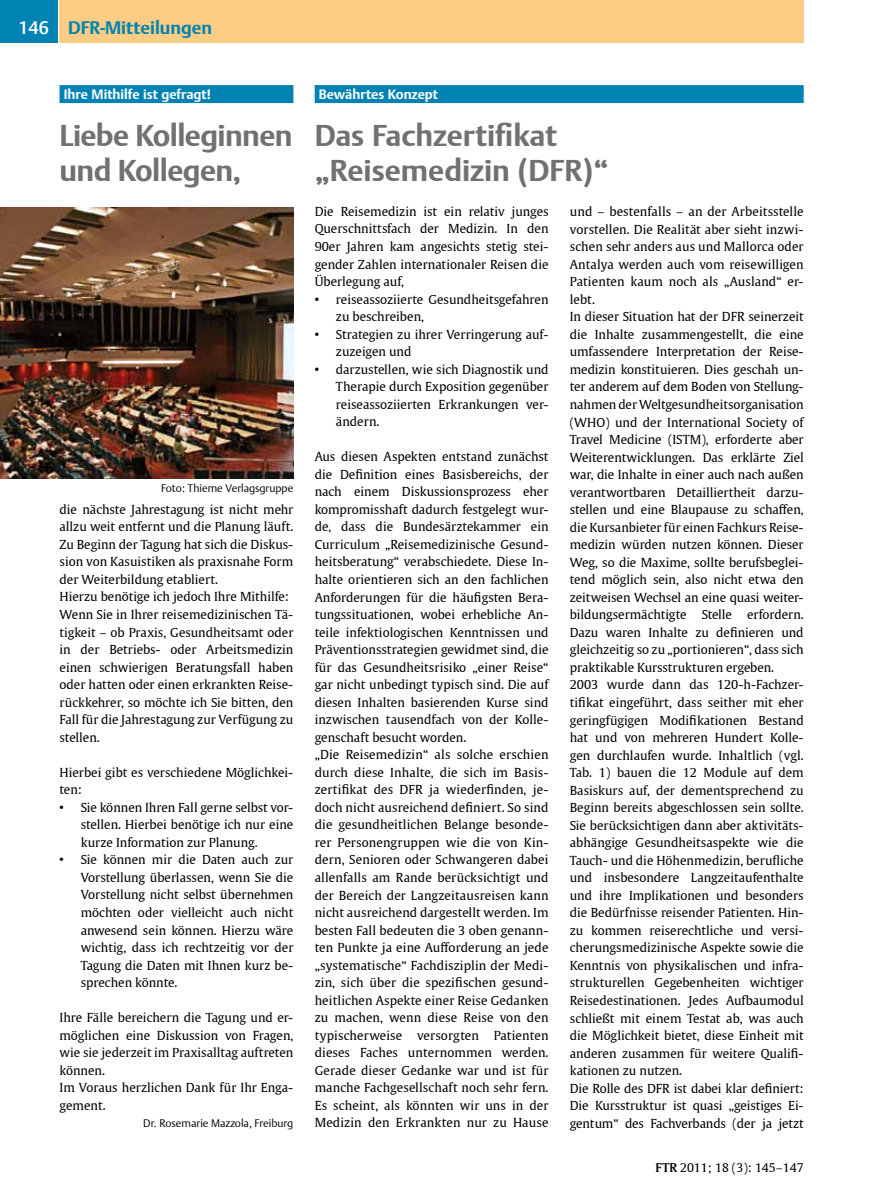
<style>
.page{position:relative;width:893px;height:1191px;background:#fff}
.page>*{position:absolute;margin:0;border:0;box-sizing:border-box;transform-origin:0 0}
.t1{font:700 30px/35.1px "Thieme Argo 2008";letter-spacing:-.015em;color:#707172}
.t2{font:700 18px "Thieme Argo 2008";color:#0083b2}
.t3{font:700 13.5px "Thieme Argo 2008";color:#fff}
.t4{font:12.3px/17.5px "Thieme Gulliver 2008";color:#000}
.t5{font:12px "Thieme Gulliver 2008";color:#000}
.t6{font:300 10.8px "Thieme Argo 2008";color:#000}
.s1{font-weight:500;color:#fff}
.s2{font-weight:600}
</style>
<div class="page">
<div style="left:60px;top:0;width:744px;height:43px;background:#fbcc84"></div>
<div style="left:0;top:0;width:57px;height:43px;background:#0083b2"></div>
<div style="left:60px;top:85px;width:233px;height:18px;background:#0083b2"></div>
<div style="left:315px;top:85px;width:489px;height:18px;background:#0083b2"></div>
<img style="left:0;top:208px;width:293px;height:271px">
<h2 class="t2" style="left:18px;top:16px;width:195px"><span class="s1">146</span> DFR-Mitteilungen</h2>
<p class="t3" style="left:64px;top:85px;width:149px">Ihre Mithilfe ist gefragt!</p>
<h1 class="t1" style="left:60px;top:117px;width:235px">Liebe Kolleginnen und Kollegen,</h1>
<p class="t6" style="left:161px;top:481px;width:134px">Foto: Thieme Verlagsgruppe</p>
<p class="t4" style="left:60px;top:500px;width:235px">die nächste Jahrestagung ist nicht mehr allzu weit entfernt und die Planung läuft.<br>Zu Beginn der Tagung hat sich die Diskus&shy;sion von Kasuistiken als praxisnahe Form der Weiterbildung etabliert.<br>Hierzu benötige ich jedoch Ihre Mithilfe:<br>Wenn Sie in Ihrer reisemedizinischen Tä&shy;tigkeit – ob Praxis, Gesundheitsamt oder in der Betriebs- oder Arbeitsmedizin einen schwierigen Beratungsfall haben oder hatten oder einen erkrankten Reise&shy;rückkehrer, so möchte ich Sie bitten, den Fall für die Jahrestagung zur Verfügung zu stellen.</p>
<p class="t4" style="left:60px;top:763px;width:235px">Hierbei gibt es verschiedene Möglichkei&shy;ten:</p>
<p class="t4" style="left:81px;top:798px;width:214px;text-align:justify;text-indent:-21px">• Sie können Ihren Fall gerne selbst vor&shy;stellen. Hierbei benötige ich nur eine kurze Information zur Planung.</p>
<p class="t4" style="left:81px;top:850px;width:214px;text-align:justify;text-indent:-21px">• Sie können mir die Daten auch zur Vorstellung überlassen, wenn Sie die Vorstellung nicht selbst übernehmen möchten oder vielleicht auch nicht anwesend sein können. Hierzu wäre wichtig, dass ich rechtzeitig vor der Tagung die Daten mit Ihnen kurz be&shy;sprechen könnte.</p>
<p class="t4" style="left:60px;top:1008px;width:235px">Ihre Fälle bereichern die Tagung und er&shy;möglichen eine Diskussion von Fragen, wie sie jederzeit im Praxisalltag auftreten können.<br>Im Voraus herzlichen Dank für Ihr Enga&shy;gement.</p>
<p class="t6" style="left:143px;top:1116px;width:152px">Dr. Rosemarie Mazzola, Freiburg</p>
<p class="t3" style="left:319px;top:85px;width:121px">Bewährtes Konzept</p>
<h1 class="t1" style="left:315px;top:117px;width:296px">Das Fachzertifikat „Reisemedizin (DFR)“</h1>
<p class="t4" style="left:315px;top:202px;width:235px;text-align:justify">Die Reisemedizin ist ein relativ junges Querschnittsfach der Medizin. In den 90er Jahren kam angesichts stetig stei&shy;gender Zahlen internationaler Reisen die Überlegung auf,</p>
<p class="t4" style="left:336px;top:290px;width:214px;text-indent:-21px">• reiseassoziierte Gesundheitsgefahren zu beschreiben,</p>
<p class="t4" style="left:336px;top:325px;width:214px;text-indent:-21px">• Strategien zu ihrer Verringerung auf&shy;zuzeigen und</p>
<p class="t4" style="left:336px;top:360px;width:214px;text-align:justify;text-indent:-21px">• darzustellen, wie sich Diagnostik und Therapie durch Exposition gegenüber reiseassoziierten Erkrankungen ver&shy;ändern.</p>
<p class="t4" style="left:315px;top:447px;width:235px">Aus diesen Aspekten entstand zunächst die Definition eines Basisbereichs, der nach einem Diskussionsprozess eher kompromisshaft dadurch festgelegt wur&shy;de, dass die Bundesärztekammer ein Curriculum „Reisemedizinische Gesund&shy;heitsberatung“ verabschiedete. Diese In&shy;halte orientieren sich an den fachlichen Anforderungen für die häufigsten Bera&shy;tungssituationen, wobei erhebliche An&shy;teile infektiologischen Kenntnissen und Präventionsstrategien gewidmet sind, die für das Gesundheitsrisiko „einer Reise“ gar nicht unbedingt typisch sind. Die auf diesen Inhalten basierenden Kurse sind inzwischen tausendfach von der Kolle&shy;genschaft besucht worden.<br>„Die Reisemedizin“ als solche erschien durch diese Inhalte, die sich im Basis&shy;zertifikat des DFR ja wiederfinden, je&shy;doch nicht ausreichend definiert. So sind die gesundheitlichen Belange besonde&shy;rer Personengruppen wie die von Kin&shy;dern, Senioren oder Schwangeren dabei allenfalls am Rande berücksichtigt und der Bereich der Langzeitausreisen kann nicht ausreichend dargestellt werden. Im besten Fall bedeuten die 3 oben genann&shy;ten Punkte ja eine Aufforderung an jede „systematische“ Fachdisziplin der Medi&shy;zin, sich über die spezifischen gesund&shy;heitlichen Aspekte einer Reise Gedanken zu machen, wenn diese Reise von den typischerweise versorgten Patienten dieses Faches unternommen werden.<br>Gerade dieser Gedanke war und ist für manche Fachgesellschaft noch sehr fern.<br>Es scheint, als könnten wir uns in der Medizin den Erkrankten nur zu Hause</p>
<p class="t4" style="left:570px;top:202px;width:235px">und – bestenfalls – an der Arbeitsstelle vorstellen. Die Realität aber sieht inzwi&shy;schen sehr anders aus und Mallorca oder Antalya werden auch vom reisewilligen Patienten kaum noch als „Ausland“ er&shy;lebt.<br>In dieser Situation hat der DFR seinerzeit die Inhalte zusammengestellt, die eine umfassendere Interpretation der Reise&shy;medizin konstituieren. Dies geschah un&shy;ter anderem auf dem Boden von Stellung&shy;nahmen der Weltgesundheitsorganisation (WHO) und der International Society of Travel Medicine (ISTM), erforderte aber Weiterentwicklungen. Das erklärte Ziel war, die Inhalte in einer auch nach außen verantwortbaren Detailliertheit darzu&shy;stellen und eine Blaupause zu schaffen, die Kursanbieter für einen Fachkurs Reise&shy;medizin würden nutzen können. Dieser Weg, so die Maxime, sollte berufsbeglei&shy;tend möglich sein, also nicht etwa den zeitweisen Wechsel an eine quasi weiter&shy;bildungsermächtigte Stelle erfordern.<br>Dazu waren Inhalte zu definieren und gleichzeitig so zu „portionieren“, dass sich praktikable Kursstrukturen ergeben.<br>2003 wurde dann das 120-h-Fachzer&shy;tifikat eingeführt, dass seither mit eher geringfügigen Modifikationen Bestand hat und von mehreren Hundert Kolle&shy;gen durchlaufen wurde. Inhaltlich (vgl.<br>Tab. 1) bauen die 12 Module auf dem Basiskurs auf, der dementsprechend zu Beginn bereits abgeschlossen sein sollte.<br>Sie berücksichtigen dann aber aktivitäts&shy;abhängige Gesundheitsaspekte wie die Tauch- und die Höhenmedizin, berufliche und insbesondere Langzeitaufenthalte und ihre Implikationen und besonders die Bedürfnisse reisender Patienten. Hin&shy;zu kommen reiserechtliche und versi&shy;cherungsmedizinische Aspekte sowie die Kenntnis von physikalischen und infra&shy;strukturellen Gegebenheiten wichtiger Reisedestinationen. Jedes Aufbaumodul schließt mit einem Testat ab, was auch die Möglichkeit bietet, diese Einheit mit anderen zusammen für weitere Qualifi&shy;kationen zu nutzen.<br>Die Rolle des DFR ist dabei klar definiert:<br>Die Kursstruktur ist quasi „geistiges Ei&shy;gentum“ des Fachverbands (der ja jetzt</p>
<p class="t5" style="left:656px;top:1158px;width:150px"><span class="s2">FTR</span> 2011; 18 (3): 145–147</p>
</div>
